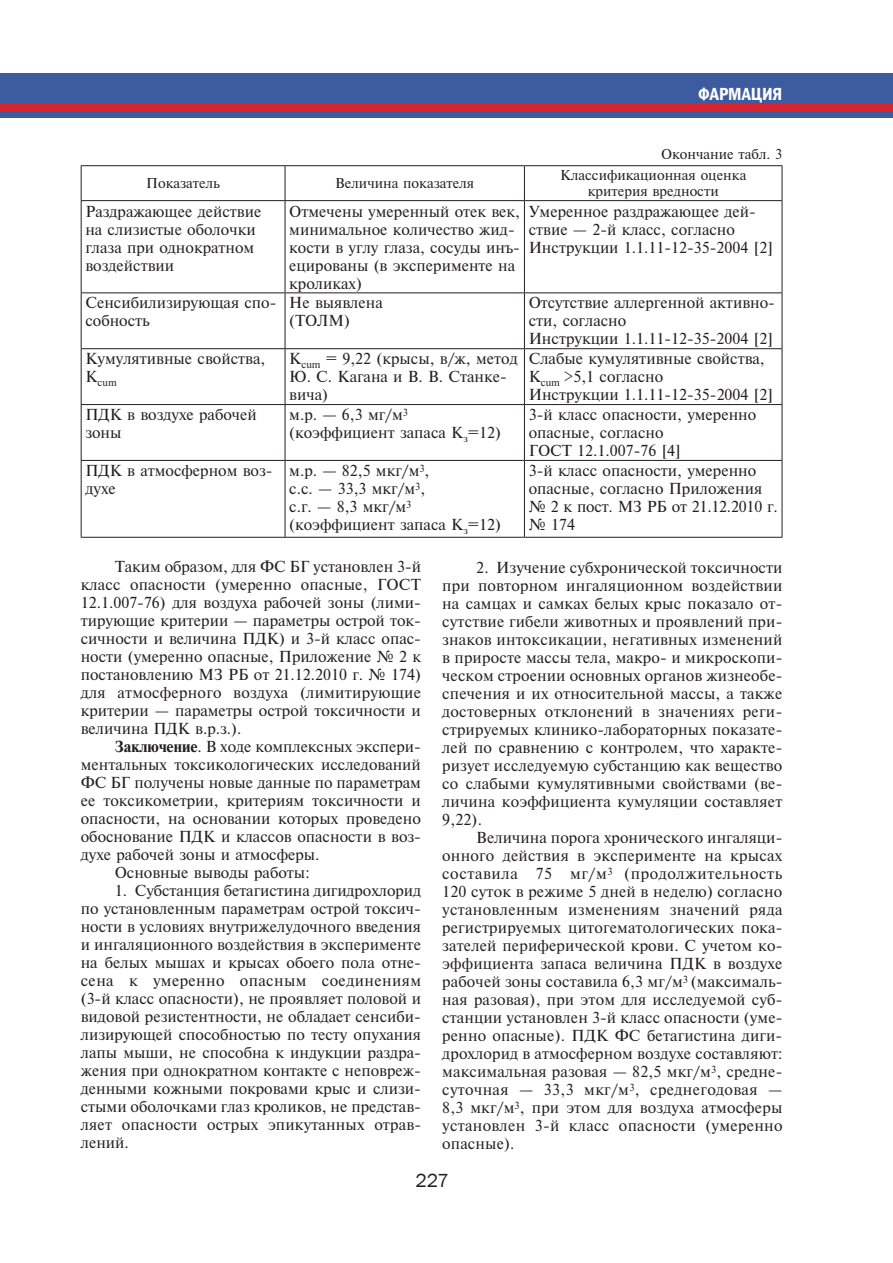
<style>
.page{position:relative;width:893px;height:1263px;background:#fff}
.page>*{position:absolute;margin:0;border:0;box-sizing:border-box;transform-origin:0 0}
.t1{font:19.5px "Franklin Gothic";color:#231f20}
.t2{font:600 condensed 18px "Franklin Gothic";color:#fff}
.t3{font:15px/18px "Newton C";color:#231f20}
.t4{font:13.5px/16.2px "Newton C";color:#231f20;text-align:center}
.t5{font:9.75px "Newton C";color:#231f20}
.s1{font-family:"Newton C Bold"}
</style>
<div class="page">
<div style="left:0;top:74px;width:893px;height:44px;background:#3d5ca0"></div>
<div style="left:0;top:104px;width:893px;height:8px;background:#d8232e"></div>
<hr style="left:81px;top:165px;width:204px;height:1px;background:#231f20">
<hr style="left:285px;top:165px;width:239px;height:1px;background:#231f20">
<hr style="left:524px;top:165px;width:258px;height:1px;background:#231f20">
<hr style="left:81px;top:200px;width:204px;height:1px;background:#231f20">
<hr style="left:285px;top:200px;width:239px;height:1px;background:#231f20">
<hr style="left:524px;top:200px;width:258px;height:1px;background:#231f20">
<hr style="left:81px;top:292px;width:204px;height:1px;background:#231f20">
<hr style="left:285px;top:292px;width:239px;height:1px;background:#231f20">
<hr style="left:524px;top:292px;width:258px;height:1px;background:#231f20">
<hr style="left:81px;top:348px;width:204px;height:1px;background:#231f20">
<hr style="left:285px;top:348px;width:239px;height:1px;background:#231f20">
<hr style="left:524px;top:348px;width:258px;height:1px;background:#231f20">
<hr style="left:81px;top:404px;width:204px;height:1px;background:#231f20">
<hr style="left:285px;top:404px;width:239px;height:1px;background:#231f20">
<hr style="left:524px;top:404px;width:258px;height:1px;background:#231f20">
<hr style="left:81px;top:460px;width:204px;height:1px;background:#231f20">
<hr style="left:285px;top:460px;width:239px;height:1px;background:#231f20">
<hr style="left:524px;top:460px;width:258px;height:1px;background:#231f20">
<hr style="left:81px;top:537px;width:204px;height:1px;background:#231f20">
<hr style="left:285px;top:537px;width:239px;height:1px;background:#231f20">
<hr style="left:524px;top:537px;width:258px;height:1px;background:#231f20">
<hr style="left:81px;top:166px;width:1px;height:34px;background:#231f20">
<hr style="left:81px;top:201px;width:1px;height:91px;background:#231f20">
<hr style="left:81px;top:293px;width:1px;height:55px;background:#231f20">
<hr style="left:81px;top:349px;width:1px;height:55px;background:#231f20">
<hr style="left:81px;top:405px;width:1px;height:55px;background:#231f20">
<hr style="left:81px;top:461px;width:1px;height:76px;background:#231f20">
<hr style="left:285px;top:166px;width:1px;height:34px;background:#231f20">
<hr style="left:524px;top:166px;width:1px;height:34px;background:#231f20">
<hr style="left:782px;top:166px;width:1px;height:34px;background:#231f20">
<hr style="left:285px;top:201px;width:1px;height:91px;background:#231f20">
<hr style="left:524px;top:201px;width:1px;height:91px;background:#231f20">
<hr style="left:782px;top:201px;width:1px;height:91px;background:#231f20">
<hr style="left:285px;top:293px;width:1px;height:55px;background:#231f20">
<hr style="left:524px;top:293px;width:1px;height:55px;background:#231f20">
<hr style="left:782px;top:293px;width:1px;height:55px;background:#231f20">
<hr style="left:285px;top:349px;width:1px;height:55px;background:#231f20">
<hr style="left:524px;top:349px;width:1px;height:55px;background:#231f20">
<hr style="left:782px;top:349px;width:1px;height:55px;background:#231f20">
<hr style="left:285px;top:405px;width:1px;height:55px;background:#231f20">
<hr style="left:524px;top:405px;width:1px;height:55px;background:#231f20">
<hr style="left:782px;top:405px;width:1px;height:55px;background:#231f20">
<hr style="left:285px;top:461px;width:1px;height:76px;background:#231f20">
<hr style="left:524px;top:461px;width:1px;height:76px;background:#231f20">
<hr style="left:782px;top:461px;width:1px;height:76px;background:#231f20">
<p class="t2" style="left:698px;top:82px;width:42px">ФАРМАЦИЯ</p>
<p class="t4" style="left:661px;top:146px;width:123px">Окончание табл. 3</p>
<p class="t4" style="left:146px;top:175px;width:75px">Показатель</p>
<p class="t4" style="left:335px;top:175px;width:140px">Величина показателя</p>
<p class="t4" style="left:560px;top:167px;width:188px">Классификационная оценка критерия вредности</p>
<p class="t3" style="left:85px;top:202px;width:178px">Раздражающее действие на слизистые оболочки глаза при однократном воздействии</p>
<p class="t3" style="left:289px;top:202px;width:232px">Отмечены умеренный отек век, минимальное количество жид&shy;кости в углу глаза, сосуды инъ&shy;ецированы (в эксперименте на кроликах)</p>
<p class="t3" style="left:529px;top:202px;width:246px">Умеренное раздражающее дей&shy;ствие — 2-й класс, согласно<br>Инструкции 1.1.11-12-35-2004 [2]</p>
<p class="t3" style="left:85px;top:294px;width:193px">Сенсибилизирующая спо&shy;собность</p>
<p class="t3" style="left:289px;top:294px;width:95px">Не выявлена (ТОЛМ)</p>
<p class="t3" style="left:529px;top:294px;width:248px">Отсутствие аллергенной активно&shy;сти, согласно<br>Инструкции 1.1.11-12-35-2004 [2]</p>
<p class="t3" style="left:85px;top:350px;width:181px">Кумулятивные свойства,</p>
<p class="t5" style="left:85px;top:377px;width:33px"><sup>К</sup>cum</p>
<p class="t3" style="left:289px;top:350px;width:230px">К<sub>cum</sub> = 9,22 (крысы, в/ж, метод<br>Ю. С. Кагана и В. В. Станке&shy;вича)</p>
<p class="t3" style="left:529px;top:350px;width:246px">Слабые кумулятивные свойства,<br>K<sub>cum</sub> &gt;5,1 согласно<br>Инструкции 1.1.11-12-35-2004 [2]</p>
<p class="t3" style="left:85px;top:406px;width:173px">ПДК в воздухе рабочей зоны</p>
<p class="t3" style="left:289px;top:406px;width:213px">м.р. — 6,3 мг/м<sup>3 </sup>(коэффициент запаса К<sub>з</sub>=12)</p>
<p class="t3" style="left:529px;top:406px;width:229px">3-й класс опасности, умеренно опасные, согласно<br>ГОСТ 12.1.007-76 [4]</p>
<p class="t3" style="left:85px;top:462px;width:189px">ПДК в атмосферном воз&shy;духе</p>
<p class="t3" style="left:289px;top:462px;width:213px">м.р. — 82,5 мкг/м<sup>3</sup>,<br>с.с. — 33,3 мкг/м<sup>3</sup>,<br>с.г. — 8,3 мкг/м<sup>3 </sup>(коэффициент запаса К<sub>з</sub>=12)</p>
<p class="t3" style="left:529px;top:462px;width:250px">3-й класс опасности, умеренно опасные, согласно Приложения № 2 к пост. МЗ РБ от 21.12.2010 г. № 174</p>
<p class="t3" style="left:81px;top:558px;width:342px;text-align:justify;text-indent:34px">Таким образом, для ФС БГ установлен 3-й класс опасности (умеренно опасные, ГОСТ 12.1.007-76) для воздуха рабочей зоны (лими&shy;тирующие критерии — параметры острой ток&shy;сичности и величина ПДК) и 3-й класс опас&shy;ности (умеренно опасные, Приложение № 2 к постановлению МЗ РБ от 21.12.2010 г. № 174) для атмосферного воздуха (лимитирующие критерии — параметры острой токсичности и величина ПДК в.р.з.).</p>
<p class="t3" style="left:115px;top:738px;width:308px"><span class="s1">Заключение</span>. В ходе комплексных экспери-</p>
<p class="t3" style="left:81px;top:756px;width:342px">ментальных токсикологических исследований</p>
<p class="t3" style="left:81px;top:774px;width:342px">ФС БГ получены новые данные по параметрам</p>
<p class="t3" style="left:81px;top:792px;width:342px">ее токсикометрии, критериям токсичности и</p>
<p class="t3" style="left:81px;top:810px;width:342px">опасности, на основании которых проведено</p>
<p class="t3" style="left:81px;top:828px;width:342px">обоснование ПДК и классов опасности в воз-</p>
<p class="t3" style="left:81px;top:846px;width:240px">духе рабочей зоны и атмосферы.</p>
<p class="t3" style="left:115px;top:864px;width:196px">Основные выводы работы:</p>
<p class="t3" style="left:81px;top:882px;width:342px;text-align:justify;text-indent:34px">1. Субстанция бетагистина дигидрохлорид по установленным параметрам острой токсич&shy;ности в условиях внутрижелудочного введения и ингаляционного воздействия в эксперименте на белых мышах и крысах обоего пола отне&shy;сена к умеренно опасным соединениям (3-й класс опасности), не проявляет половой и видовой резистентности, не обладает сенсиби&shy;лизирующей способностью по тесту опухания лапы мыши, не способна к индукции раздра&shy;жения при однократном контакте с неповреж&shy;денными кожными покровами крыс и слизи&shy;стыми оболочками глаз кроликов, не представ&shy;ляет опасности острых эпикутанных отрав&shy;лений.</p>
<p class="t3" style="left:442px;top:558px;width:342px;text-align:justify;text-indent:34px">2. Изучение субхронической токсичности при повторном ингаляционном воздействии на самцах и самках белых крыс показало от&shy;сутствие гибели животных и проявлений при&shy;знаков интоксикации, негативных изменений в приросте массы тела, макро- и микроскопи&shy;ческом строении основных органов жизнеобе&shy;спечения и их относительной массы, а также достоверных отклонений в значениях реги&shy;стрируемых клинико-лабораторных показате&shy;лей по сравнению с контролем, что характе&shy;ризует исследуемую субстанцию как вещество со слабыми кумулятивными свойствами (ве&shy;личина коэффициента кумуляции составляет 9,22).</p>
<p class="t3" style="left:442px;top:828px;width:342px;text-align:justify;text-indent:34px">Величина порога хронического ингаляци&shy;онного действия в эксперименте на крысах составила 75 мг/м<sup>3</sup> (продолжительность 120 суток в режиме 5 дней в неделю) согласно установленным изменениям значений ряда регистрируемых цитогематологических пока&shy;зателей периферической крови. С учетом ко&shy;эффициента запаса величина ПДК в воздухе рабочей зоны составила 6,3 мг/м<sup>3</sup> (максималь&shy;ная разовая), при этом для исследуемой суб&shy;станции установлен 3-й класс опасности (уме&shy;ренно опасные). ПДК ФС бетагистина диги&shy;дрохлорид в атмосферном воздухе составляют: максимальная разовая — 82,5 мкг/м<sup>3</sup>, средне&shy;суточная — 33,3 мкг/м<sup>3</sup>, среднегодовая — 8,3 мкг/м<sup>3</sup>, при этом для воздуха атмосферы установлен 3-й класс опасности (умеренно опасные).</p>
<h1 class="t1" style="left:415px;top:1169px;width:35px">227</h1>
</div>
